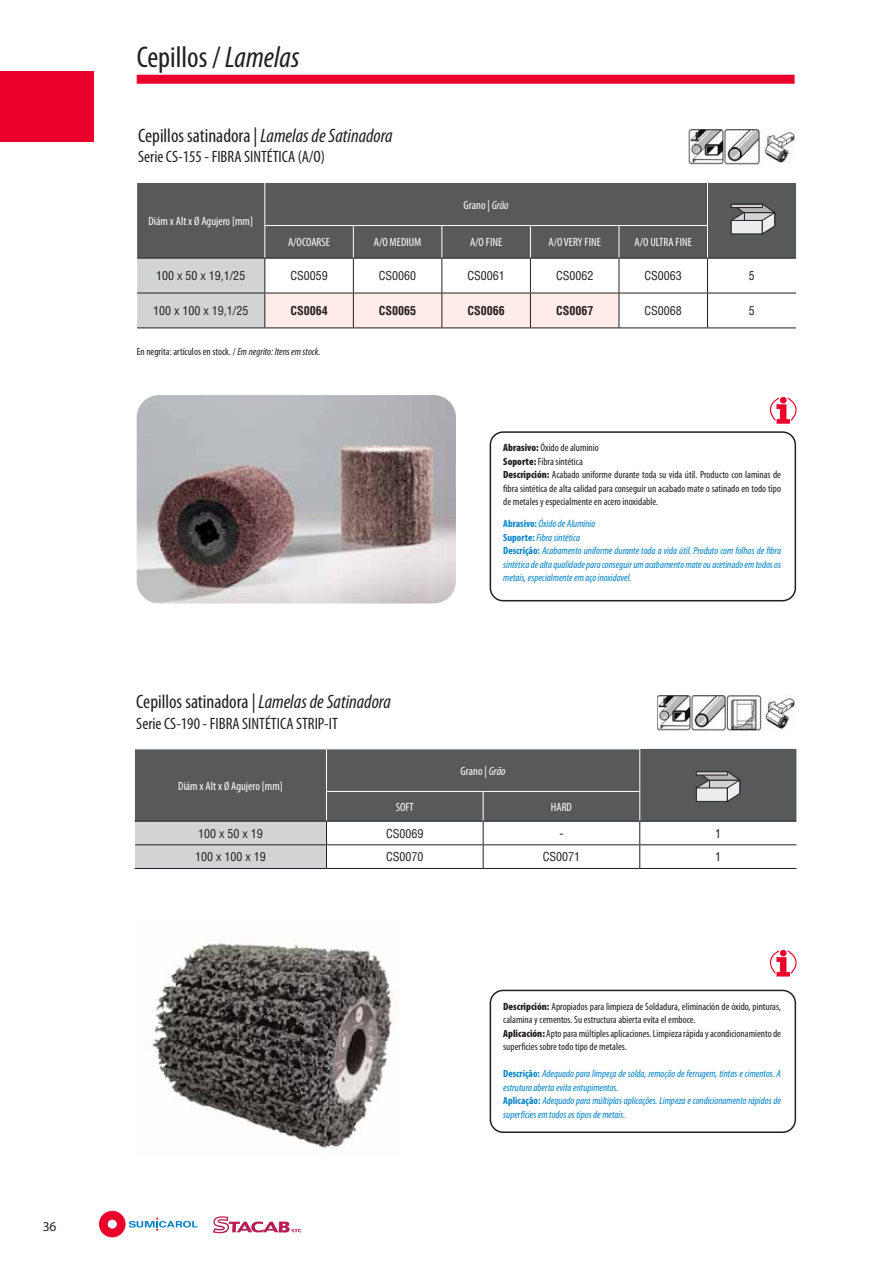
<style>
.page{position:relative;width:894px;height:1262px;background:#fff}
.page>*{position:absolute;margin:0;border:0;box-sizing:border-box;transform-origin:0 0}
.t1{font:condensed 30px "Myriad Pro";color:#231f20}
.t2{font:condensed 19.5px "Myriad Pro";color:#231f20}
.t3{font:condensed 16.5px "Myriad Pro";color:#231f20}
.t4{font:13.5px "Myriad Pro";color:#231f20}
.t5{font:condensed 12px "Myriad Pro";color:#fff}
.t6{font:condensed 12px "Helvetica";color:#231f20}
.t7{font:700 condensed 12px "Helvetica";color:#231f20}
.t8{font:condensed 10.5px/13.5px "Myriad Pro";color:#231f20}
.t9{font:italic condensed 10.5px/13.5px "Myriad Pro";color:#0081c6}
.s1{font-style:italic}
.s2{font-weight:900}
.s3{font-weight:700;font-style:normal}
</style>
<div class="page">
<div style="left:0;top:71px;width:94px;height:70px;background:#ea002a"></div>
<svg style="left:213px;top:1216px;width:88px;height:17px"></svg>
<svg style="left:99px;top:1211px;width:98px;height:26px"></svg>
<div style="left:137px;top:75px;width:657px;height:9px;background:#ea002a"></div>
<div style="left:137px;top:183px;width:658px;height:75px;background:#58595b"></div>
<svg style="left:137px;top:259px;width:481px;height:68px"></svg>
<hr style="left:264px;top:183px;width:1px;height:42px;background:#fff">
<hr style="left:706px;top:183px;width:1px;height:42px;background:#fff">
<hr style="left:264px;top:225px;width:89px;height:1px;background:#fff">
<hr style="left:264px;top:226px;width:1px;height:32px;background:#fff">
<hr style="left:353px;top:225px;width:88px;height:1px;background:#fff">
<hr style="left:353px;top:226px;width:1px;height:32px;background:#fff">
<hr style="left:441px;top:225px;width:89px;height:1px;background:#fff">
<hr style="left:441px;top:226px;width:1px;height:32px;background:#fff">
<hr style="left:530px;top:225px;width:88px;height:1px;background:#fff">
<hr style="left:529px;top:226px;width:1px;height:32px;background:#fff">
<hr style="left:618px;top:225px;width:89px;height:1px;background:#fff">
<hr style="left:618px;top:226px;width:1px;height:32px;background:#fff">
<hr style="left:706px;top:226px;width:1px;height:32px;background:#fff">
<hr style="left:137px;top:258px;width:128px;height:1px;background:#231f20">
<hr style="left:265px;top:258px;width:88px;height:1px;background:#231f20">
<hr style="left:264px;top:258px;width:1px;height:35px;background:#231f20">
<hr style="left:353px;top:258px;width:88px;height:1px;background:#231f20">
<hr style="left:353px;top:258px;width:1px;height:35px;background:#231f20">
<hr style="left:441px;top:258px;width:89px;height:1px;background:#231f20">
<hr style="left:441px;top:258px;width:1px;height:35px;background:#231f20">
<hr style="left:530px;top:258px;width:88px;height:1px;background:#231f20">
<hr style="left:529px;top:258px;width:1px;height:35px;background:#231f20">
<hr style="left:618px;top:258px;width:89px;height:1px;background:#231f20">
<hr style="left:618px;top:258px;width:1px;height:35px;background:#231f20">
<hr style="left:707px;top:258px;width:88px;height:1px;background:#231f20">
<hr style="left:706px;top:258px;width:1px;height:35px;background:#231f20">
<hr style="left:137px;top:293px;width:128px;height:1px;background:#231f20">
<hr style="left:265px;top:293px;width:88px;height:1px;background:#231f20">
<hr style="left:264px;top:293px;width:1px;height:34px;background:#231f20">
<hr style="left:353px;top:293px;width:88px;height:1px;background:#231f20">
<hr style="left:353px;top:293px;width:1px;height:34px;background:#231f20">
<hr style="left:441px;top:293px;width:89px;height:1px;background:#231f20">
<hr style="left:441px;top:293px;width:1px;height:34px;background:#231f20">
<hr style="left:530px;top:293px;width:88px;height:1px;background:#231f20">
<hr style="left:529px;top:293px;width:1px;height:34px;background:#231f20">
<hr style="left:618px;top:293px;width:89px;height:1px;background:#231f20">
<hr style="left:618px;top:293px;width:1px;height:34px;background:#231f20">
<hr style="left:707px;top:293px;width:88px;height:1px;background:#231f20">
<hr style="left:706px;top:293px;width:1px;height:34px;background:#231f20">
<hr style="left:137px;top:327px;width:128px;height:1px;background:#231f20">
<hr style="left:265px;top:327px;width:88px;height:1px;background:#231f20">
<hr style="left:353px;top:327px;width:88px;height:1px;background:#231f20">
<hr style="left:441px;top:327px;width:89px;height:1px;background:#231f20">
<hr style="left:530px;top:327px;width:88px;height:1px;background:#231f20">
<hr style="left:618px;top:327px;width:89px;height:1px;background:#231f20">
<hr style="left:707px;top:327px;width:88px;height:1px;background:#231f20">
<div style="left:489px;top:989px;width:306px;height:144px;border:2px solid #231f20;border-radius:13px"></div>
<div style="left:489px;top:431px;width:306px;height:170px;border:2px solid #231f20;border-radius:13px"></div>
<svg style="left:769px;top:397px;width:27px;height:27px"></svg>
<svg style="left:769px;top:950px;width:27px;height:27px"></svg>
<svg style="left:730px;top:204px;width:45px;height:31px"></svg>
<img style="left:137px;top:395px;width:318px;height:208px;border-radius:22px">
<div style="left:135px;top:749px;width:661px;height:72px;background:#58595b"></div>
<hr style="left:326px;top:749px;width:1px;height:42px;background:#fff">
<hr style="left:639px;top:749px;width:1px;height:42px;background:#fff">
<hr style="left:326px;top:791px;width:157px;height:1px;background:#fff">
<hr style="left:483px;top:791px;width:156px;height:1px;background:#fff">
<hr style="left:134px;top:821px;width:192px;height:1px;background:#231f20">
<hr style="left:326px;top:821px;width:157px;height:1px;background:#231f20">
<hr style="left:483px;top:821px;width:156px;height:1px;background:#231f20">
<hr style="left:639px;top:821px;width:157px;height:1px;background:#231f20">
<hr style="left:134px;top:868px;width:192px;height:1px;background:#231f20">
<svg style="left:135px;top:792px;width:192px;height:76px;background:#9ea0a1"></svg>
<hr style="left:326px;top:844px;width:157px;height:1px;background:#231f20">
<hr style="left:483px;top:844px;width:156px;height:1px;background:#231f20">
<svg style="left:482px;top:792px;width:1px;height:76px"></svg>
<hr style="left:326px;top:868px;width:157px;height:1px;background:#231f20">
<hr style="left:483px;top:868px;width:156px;height:1px;background:#231f20">
<svg style="left:639px;top:792px;width:1px;height:76px"></svg>
<hr style="left:639px;top:844px;width:157px;height:1px;background:#231f20">
<hr style="left:639px;top:868px;width:157px;height:1px;background:#231f20">
<svg style="left:695px;top:771px;width:45px;height:31px"></svg>
<img style="left:150px;top:942px;width:247px;height:208px">
<img style="left:688px;top:130px;width:107px;height:35px">
<img style="left:657px;top:696px;width:138px;height:34px">
<div style="left:139px;top:1232px;width:47px;height:7px;background:#fff"></div>
<p class="t4" style="left:43px;top:1218px;width:15px">36</p>
<h1 class="t1" style="left:137px;top:45px;width:164px">Cepillos / <span class="s1">Lamelas</span></h1>
<h2 class="t2" style="left:138px;top:128px;width:256px">Cepillos satinadora | <span class="s1">Lamelas de Satinadora</span></h2>
<h3 class="t3" style="left:138px;top:151px;width:188px">Serie CS-155 - FIBRA SINTÉTICA (A/O)</h3>
<p class="t5" style="left:148px;top:216px;width:106px">Diám x Alt x Ø Agujero [mm]</p>
<p class="t5" style="left:463px;top:200px;width:46px">Grano | <span class="s1">Grão</span></p>
<p class="t5" style="left:288px;top:238px;width:44px">A/OCOARSE</p>
<p class="t5" style="left:373px;top:238px;width:49px">A/O MEDIUM</p>
<p class="t5" style="left:470px;top:238px;width:34px">A/O FINE</p>
<p class="t5" style="left:548px;top:238px;width:54px">A/O VERY FINE</p>
<p class="t5" style="left:634px;top:238px;width:59px">A/O ULTRA FINE</p>
<p class="t6" style="left:156px;top:271px;width:90px">100 x 50 x 19,1/25</p>
<p class="t6" style="left:290px;top:271px;width:39px">CS0059</p>
<p class="t6" style="left:379px;top:271px;width:39px">CS0060</p>
<p class="t6" style="left:467px;top:271px;width:39px">CS0061</p>
<p class="t6" style="left:555px;top:271px;width:39px">CS0062</p>
<p class="t6" style="left:644px;top:271px;width:39px">CS0063</p>
<p class="t6" style="left:748px;top:271px;width:7px">5</p>
<p class="t6" style="left:153px;top:306px;width:96px">100 x 100 x 19,1/25</p>
<p class="t7" style="left:290px;top:304px;width:39px">CS0064</p>
<p class="t7" style="left:379px;top:304px;width:39px">CS0065</p>
<p class="t7" style="left:467px;top:304px;width:39px">CS0066</p>
<p class="t7" style="left:555px;top:304px;width:39px">CS0067</p>
<p class="t6" style="left:644px;top:306px;width:39px">CS0068</p>
<p class="t6" style="left:748px;top:306px;width:7px">5</p>
<p class="t8" style="left:137px;top:345px;width:185px">En negrita: artículos en stock. / <span class="s1">Em negrito: Itens em stock.</span></p>
<h2 class="t2" style="left:136px;top:694px;width:256px">Cepillos satinadora | <span class="s1">Lamelas de Satinadora</span></h2>
<h3 class="t3" style="left:136px;top:717px;width:203px">Serie CS-190 - FIBRA SINTÉTICA STRIP-IT</h3>
<p class="t5" style="left:178px;top:781px;width:106px">Diám x Alt x Ø Agujero [mm]</p>
<p class="t8" style="left:503px;top:442px;width:279px"><span class="s2">Abrasivo:</span> Óxido de aluminio<br><span class="s2">Soporte:</span> Fibra sintética<br><span class="s2">Descripción:</span> Acabado uniforme durante toda su vida útil. Producto con laminas de fibra sintética de alta calidad para conseguir un acabado mate o satinado en todo tipo de metales y especialmente en acero inoxidable.</p>
<p class="t9" style="left:503px;top:518px;width:279px"><span class="s3">Abrasivo:</span> Óxido de Alumínio<br><span class="s3">Suporte:</span> Fibra sintética<br><span class="s3">Descrição:</span> Acabamento uniforme durante toda a vida útil. Produto com folhas de fibra sintética de alta qualidade para conseguir um acabamento mate ou acetinado em todos os metais, especialmente em aço inoxidavel.</p>
<p class="t5" style="left:460px;top:766px;width:46px">Grano | <span class="s1">Grão</span></p>
<p class="t5" style="left:395px;top:802px;width:20px">SOFT</p>
<p class="t5" style="left:550px;top:802px;width:23px">HARD</p>
<p class="t6" style="left:198px;top:828px;width:66px">100 x 50 x 19</p>
<p class="t6" style="left:386px;top:828px;width:39px">CS0069</p>
<p class="t6" style="left:559px;top:828px;width:5px">-</p>
<p class="t6" style="left:715px;top:828px;width:7px">1</p>
<p class="t6" style="left:195px;top:852px;width:72px">100 x 100 x 19</p>
<p class="t6" style="left:386px;top:852px;width:39px">CS0070</p>
<p class="t6" style="left:542px;top:852px;width:39px">CS0071</p>
<p class="t6" style="left:715px;top:852px;width:7px">1</p>
<p class="t8" style="left:503px;top:1000px;width:279px"><span class="s2">Descripción:</span> Apropiados para limpieza de Soldadura, eliminación de óxido, pinturas, calamina y cementos. Su estructura abierta evita el emboce.<br><span class="s2">Aplicación:</span> Apto para múltiples aplicaciones. Limpieza rápida y acondicionamiento de superficies sobre todo tipo de metales.</p>
<p class="t9" style="left:503px;top:1068px;width:279px"><span class="s3">Descrição:</span> Adequado para limpeça de solda, remoção de ferrugem, tintas e cimentos. A estrutura aberta evita entupimentos.<br><span class="s3">Aplicação:</span> Adequado para múltiplas aplicações. Limpeza e condicionamento rápidos de superfícies em todos os tipos de metais.</p>
</div>
